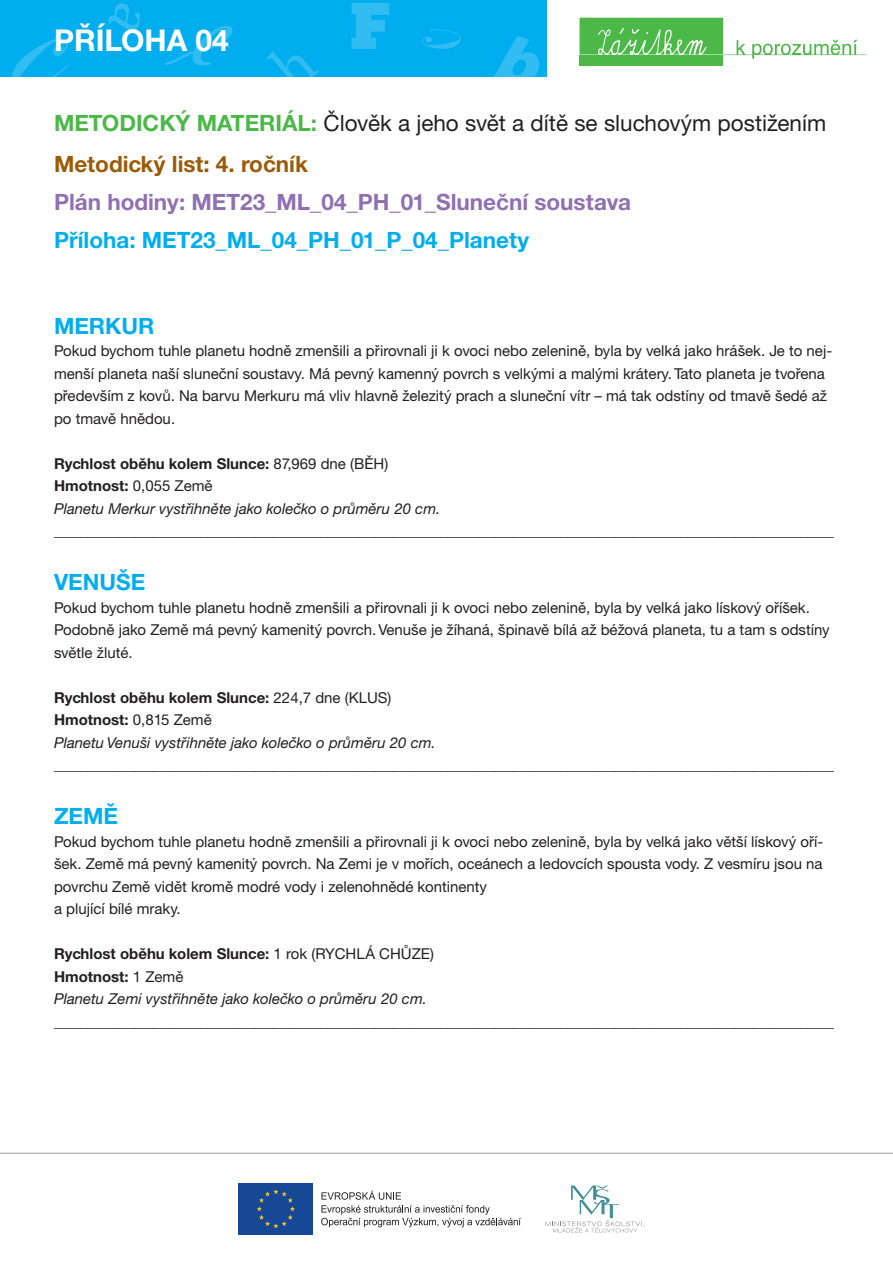
<style>
.page{position:relative;width:893px;height:1263px;background:#fff}
.page>*{position:absolute;margin:0;border:0;box-sizing:border-box;transform-origin:0 0}
.t1{font:700 30px "Helvetica Neue CE";color:#fff}
.t2{font:22.5px "Helvetica Neue CE";color:#231f20}
.t3{font:700 22.5px "Helvetica Neue CE";color:#00aeef}
.t4{font:700 22.5px "Helvetica Neue CE";color:#9070b1}
.t5{font:700 22.5px "Helvetica Neue CE";color:#9b5b06}
.t6{font:15px/22.5px "Helvetica Neue CE";color:#231f20}
.t7{font:700 15px "Helvetica Neue CE";color:#231f20}
.t8{font:italic 15px "Helvetica Neue CE";color:#231f20}
.s1{font-weight:700;color:#4cb848}
.s2{font-weight:400}
</style>
<div class="page">
<div style="left:0;top:0;width:893px;height:77px;background:#00aeef"></div>
<svg style="left:109px;top:3px;width:31px;height:28px"></svg>
<svg style="left:494px;top:36px;width:46px;height:41px"></svg>
<svg style="left:12px;top:38px;width:57px;height:39px"></svg>
<svg style="left:165px;top:26px;width:67px;height:39px"></svg>
<svg style="left:352px;top:3px;width:37px;height:46px"></svg>
<svg style="left:266px;top:51px;width:53px;height:26px"></svg>
<svg style="left:422px;top:29px;width:39px;height:20px"></svg>
<div style="left:547px;top:0;width:346px;height:88px;background:#fff"></div>
<svg style="left:580px;top:17px;width:287px;height:49px"></svg>
<hr style="left:0;top:1152px;width:893px;height:2px;background:#231f20">
<svg style="left:321px;top:1190px;width:200px;height:37px"></svg>
<div style="left:237px;top:1181px;width:78px;height:56px;background:linear-gradient(to right,#fff,#fff)"></div>
<div style="left:239px;top:1183px;width:74px;height:51px;background:#174895"></div>
<svg style="left:257px;top:1189px;width:38px;height:39px"></svg>
<svg style="left:545px;top:1185px;width:100px;height:47px"></svg>
<h1 class="t1" style="left:54px;top:22px;width:176px">PŘÍLOHA 04</h1>
<p class="t2" style="left:54px;top:109px;width:774px"><span class="s1">METODICKÝ MATERIÁL:</span> Člověk a jeho svět a dítě se sluchovým postižením</p>
<p class="t5" style="left:54px;top:150px;width:256px">Metodický list: 4. ročník</p>
<p class="t4" style="left:54px;top:188px;width:579px">Plán hodiny: MET23_ML_04_PH_01_Sluneční soustava</p>
<p class="t3" style="left:54px;top:226px;width:477px">Příloha: MET23_ML_04_PH_01_P_04_Planety</p>
<p class="t3" style="left:54px;top:312px;width:102px">MERKUR</p>
<p class="t6" style="left:54px;top:340px;width:780px">Pokud bychom tuhle planetu hodně zmenšili a přirovnali ji k ovoci nebo zelenině, byla by velká jako hrášek. Je to nej&shy;menší planeta naší sluneční soustavy. Má pevný kamenný povrch s velkými a malými krátery. Tato planeta je tvořena především z kovů. Na barvu Merkuru má vliv hlavně železitý prach a sluneční vítr – má tak odstíny od tmavě šedé až po tmavě hnědou.</p>
<p class="t7" style="left:54px;top:454px;width:336px">Rychlost oběhu kolem Slunce: <span class="s2">87,969 dne (BĚH)</span></p>
<p class="t7" style="left:54px;top:476px;width:160px">Hmotnost: <span class="s2">0,055 Země</span></p>
<p class="t8" style="left:54px;top:499px;width:388px">Planetu Merkur vystřihněte jako kolečko o průměru 20 cm.</p>
<p class="t6" style="left:54px;top:520px;width:781px">________________________________________________________________________________________________________</p>
<p class="t3" style="left:54px;top:568px;width:93px">VENUŠE</p>
<p class="t6" style="left:54px;top:596px;width:777px">Pokud bychom tuhle planetu hodně zmenšili a přirovnali ji k ovoci nebo zelenině, byla by velká jako lískový oříšek.<br>Podobně jako Země má pevný kamenitý povrch. Venuše je žíhaná, špinavě bílá až béžová planeta, tu a tam s odstíny světle žluté.</p>
<p class="t7" style="left:54px;top:688px;width:339px">Rychlost oběhu kolem Slunce: <span class="s2">224,7 dne (KLUS)</span></p>
<p class="t7" style="left:54px;top:710px;width:159px">Hmotnost: <span class="s2">0,815 Země</span></p>
<p class="t8" style="left:54px;top:733px;width:383px">Planetu Venuši vystřihněte jako kolečko o průměru 20 cm.</p>
<p class="t6" style="left:54px;top:754px;width:781px">________________________________________________________________________________________________________</p>
<p class="t3" style="left:54px;top:802px;width:66px">ZEMĚ</p>
<p class="t6" style="left:54px;top:830px;width:771px;text-align:justify">Pokud bychom tuhle planetu hodně zmenšili a přirovnali ji k ovoci nebo zelenině, byla by velká jako větší lískový oří&shy;šek. Země má pevný kamenitý povrch. Na Zemi je v mořích, oceánech a ledovcích spousta vody. Z vesmíru jsou na povrchu Země vidět kromě modré vody i zelenohnědé kontinenty</p>
<p class="t6" style="left:54px;top:898px;width:128px">a plující bílé mraky.</p>
<p class="t7" style="left:54px;top:944px;width:381px">Rychlost oběhu kolem Slunce: <span class="s2">1 rok (RYCHLÁ CHŮZE)</span></p>
<p class="t7" style="left:54px;top:967px;width:131px">Hmotnost: <span class="s2">1 Země</span></p>
<p class="t8" style="left:54px;top:990px;width:374px">Planetu Zemi vystřihněte jako kolečko o průměru 20 cm.</p>
<p class="t6" style="left:54px;top:1010px;width:781px">________________________________________________________________________________________________________</p>
</div>
